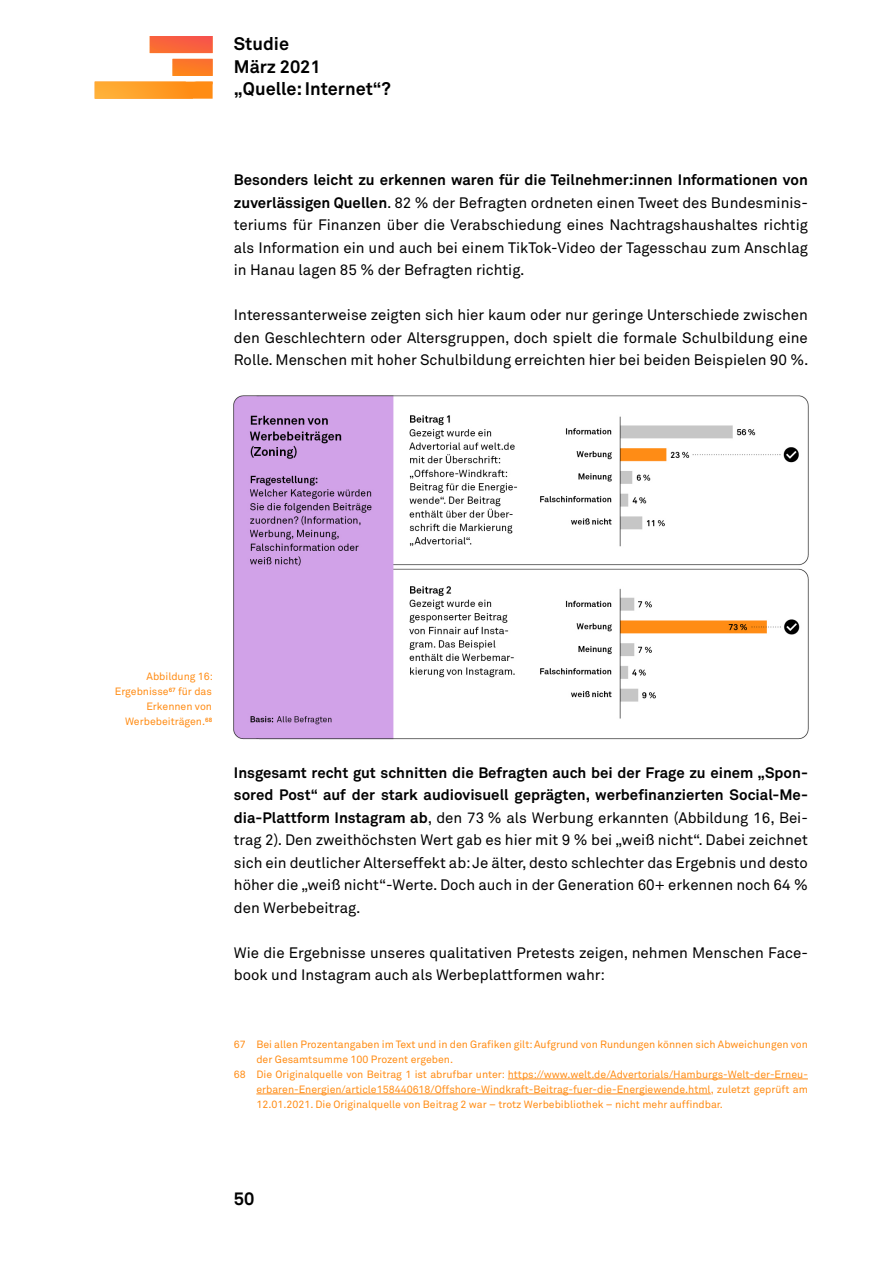
<style>
.page{position:relative;width:893px;height:1263px;background:#fff}
.page>*{position:absolute;margin:0;border:0;box-sizing:border-box;transform-origin:0 0}
.t1{font:700 18px/22.5px "Akkurat Std";color:#000}
.t2{font:15px/22.5px "Akkurat Std";color:#000;text-align:justify}
.t3{font:10.5px/15px "Akkurat Std";color:#ff8c14;text-align:right}
.s1{font-weight:700}
</style>
<div class="page">
<svg style="left:95px;top:36px;width:118px;height:63px"></svg>
<img style="left:95px;top:82px;width:98px;height:17px">
<img style="left:150px;top:36px;width:63px;height:48px">
<img style="left:150px;top:46px;width:32px;height:30px">
<hr style="left:508px;top:1079px;width:300px;height:1px;background:#ff8c14">
<hr style="left:256px;top:1094px;width:455px;height:1px;background:#ff8c14">
<img style="left:233px;top:395px;width:576px;height:345px">
<p class="t1" style="left:234px;top:32px;width:159px">Studie<br>März 2021 „Quelle: Internet“?</p>
<p class="t2" style="left:234px;top:169px;width:576px"><span class="s1">Besonders leicht zu erkennen waren für die Teilnehmer:innen Informationen von zuverlässigen Quellen</span>. 82 % der Befragten ordneten einen Tweet des Bundesminis&shy;teriums für Finanzen über die Verabschiedung eines Nachtragshaushaltes richtig als Information ein und auch bei einem TikTok-Video der Tagesschau zum Anschlag in Hanau lagen 85 % der Befragten richtig.</p>
<p class="t2" style="left:234px;top:304px;width:576px">Interessanterweise zeigten sich hier kaum oder nur geringe Unterschiede zwischen den Geschlechtern oder Altersgruppen, doch spielt die formale Schulbildung eine Rolle. Menschen mit hoher Schulbildung erreichten hier bei beiden Beispielen 90 %.</p>
<p class="t3" style="left:115px;top:669px;width:100px">Abbildung 16:<br>Ergebnisse<sup>67</sup> für das<br>Erkennen von<br>Werbebeiträgen.<sup>68</sup></p>
<p class="t2" style="left:234px;top:761px;width:576px"><span class="s1">Insgesamt recht gut schnitten die Befragten auch bei der Frage zu einem „Spon&shy;sored Post“ auf der stark audiovisuell geprägten, werbefinanzierten Social-Me&shy;dia-Plattform Instagram ab</span>, den 73 % als Werbung erkannten (Abbildung 16, Bei&shy;trag 2). Den zweithöchsten Wert gab es hier mit 9 % bei „weiß nicht“. Dabei zeichnet sich ein deutlicher Alterseffekt ab: Je älter, desto schlechter das Ergebnis und desto höher die „weiß nicht“-Werte. Doch auch in der Generation 60+ erkennen noch 64 % den Werbebeitrag.</p>
<p class="t2" style="left:234px;top:941px;width:576px">Wie die Ergebnisse unseres qualitativen Pretests zeigen, nehmen Menschen Face&shy;book und Instagram auch als Werbeplattformen wahr:</p>
<p class="t3" style="left:234px;top:1036px;width:576px">67 Bei allen Prozentangaben im Text und in den Grafiken gilt: Aufgrund von Rundungen können sich Abweichungen von</p>
<p class="t3" style="left:256px;top:1051px;width:198px">der Gesamtsumme 100 Prozent ergeben.</p>
<p class="t3" style="left:234px;top:1066px;width:575px">68 Die Originalquelle von Beitrag 1 ist abrufbar unter: https://www.welt.de/Advertorials/Hamburgs-Welt-der-Erneu-</p>
<p class="t3" style="left:256px;top:1081px;width:553px">erbaren-Energien/article158440618/Offshore-Windkraft-Beitrag-fuer-die-Energiewende.html, zuletzt geprüft am</p>
<p class="t3" style="left:256px;top:1096px;width:468px">12.01.2021. Die Originalquelle von Beitrag 2 war – trotz Werbebibliothek – nicht mehr auffindbar.</p>
<p class="t1" style="left:234px;top:1187px;width:22px">50</p>
</div>
